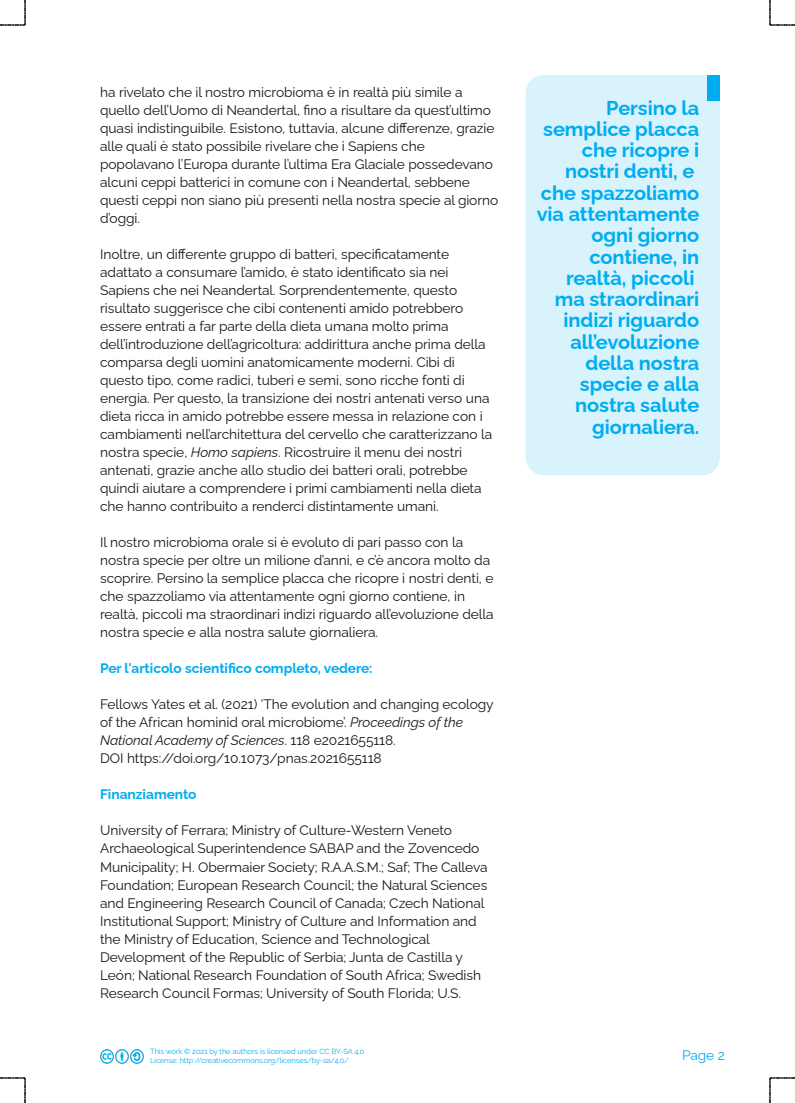
<style>
.page{position:relative;width:795px;height:1103px;background:#fff}
.page>*{position:absolute;margin:0;border:0;box-sizing:border-box;transform-origin:0 0}
.t1{font:700 20px/21.2px "Raleway";letter-spacing:-.005em;color:#00adef;text-align:right}
.t2{font:13.75px/18px "Raleway";letter-spacing:-.01em;color:#181715}
.t3{font:700 13.75px "Raleway";letter-spacing:-.005em;color:#00adef}
.t4{font:13.75px "Raleway";color:#00adef}
.t5{font:7.5px/8.8px "Raleway";letter-spacing:-.01em;color:#00adef}
.s1{font-style:italic}
</style>
<div class="page">
<div style="left:525px;top:75px;width:194px;height:400px;background:#d9f3fd;border-radius:18px"></div>
<div style="left:707px;top:75px;width:12px;height:25px;background:#00adef"></div>
<img style="left:100px;top:1049px;width:43px;height:13px">
<svg style="left:0;top:1077px;width:26px;height:25px"></svg>
<svg style="left:0;top:0;width:26px;height:26px"></svg>
<svg style="left:769px;top:1077px;width:25px;height:25px"></svg>
<svg style="left:769px;top:0;width:25px;height:26px"></svg>
<p class="t2" style="left:100px;top:83px;width:399px">ha rivelato che il nostro microbioma è in realtà più simile a quello dell’Uomo di Neandertal, fino a risultare da quest’ultimo quasi indistinguibile. Esistono, tuttavia, alcune differenze, grazie alle quali è stato possibile rivelare che i Sapiens che popolavano l’Europa durante l’ultima Era Glaciale possedevano alcuni ceppi batterici in comune con i Neandertal, sebbene questi ceppi non siano più presenti nella nostra specie al giorno d’oggi.</p>
<p class="t2" style="left:100px;top:245px;width:393px">Inoltre, un differente gruppo di batteri, specificatamente adattato a consumare l’amido, è stato identificato sia nei Sapiens che nei Neandertal. Sorprendentemente, questo risultato suggerisce che cibi contenenti amido potrebbero essere entrati a far parte della dieta umana molto prima dell’introduzione dell’agricoltura: addirittura anche prima della comparsa degli uomini anatomicamente moderni. Cibi di questo tipo, come radici, tuberi e semi, sono ricche fonti di energia. Per questo, la transizione dei nostri antenati verso una dieta ricca in amido potrebbe essere messa in relazione con i cambiamenti nell’architettura del cervello che caratterizzano la nostra specie, <span class="s1">Homo sapiens</span>. Ricostruire il menu dei nostri antenati, grazie anche allo studio dei batteri orali, potrebbe quindi aiutare a comprendere i primi cambiamenti nella dieta che hanno contribuito a renderci distintamente umani.</p>
<p class="t2" style="left:100px;top:533px;width:395px">Il nostro microbioma orale si è evoluto di pari passo con la nostra specie per oltre un milione d’anni, e c’è ancora molto da scoprire. Persino la semplice placca che ricopre i nostri denti, e che spazzoliamo via attentamente ogni giorno contiene, in realtà, piccoli ma straordinari indizi riguardo all’evoluzione della nostra specie e alla nostra salute giornaliera.</p>
<p class="t3" style="left:100px;top:660px;width:274px">Per l'articolo scientifico completo, vedere:</p>
<p class="t2" style="left:100px;top:695px;width:395px">Fellows Yates et al. (2021) ‘The evolution and changing ecology of the African hominid oral microbiome’. <span class="s1">Proceedings of the National Academy of Sciences</span>. 118 e2021655118.<br>DOI https://doi.org/10.1073/pnas.2021655118</p>
<p class="t3" style="left:100px;top:786px;width:98px">Finanziamento</p>
<p class="t2" style="left:100px;top:821px;width:388px">University of Ferrara; Ministry of Culture-Western Veneto Archaeological Superintendence SABAP and the Zovencedo Municipality; H. Obermaier Society; R.A.A.S.M.; Saf; The Calleva Foundation; European Research Council; the Natural Sciences and Engineering Research Council of Canada; Czech National Institutional Support; Ministry of Culture and Information and the Ministry of Education, Science and Technological Development of the Republic of Serbia; Junta de Castilla y León; National Research Foundation of South Africa; Swedish Research Council Formas; University of South Florida; U.S.</p>
<p class="t5" style="left:150px;top:1047px;width:216px">This work © 2021 by the authors is licensed under CC BY-SA 4.0<br>License: http://creativecommons.org/licenses/by-sa/4.0/</p>
<h1 class="t1" style="left:536px;top:97px;width:164px">Persino la semplice placca che ricopre i nostri denti, e che spazzoliamo via attentamente ogni giorno contiene, in realtà, piccoli ma straordinari indizi riguardo all’evoluzione della nostra specie e alla nostra salute giornaliera.</h1>
<p class="t4" style="left:681px;top:1047px;width:44px">Page 2</p>
</div>
